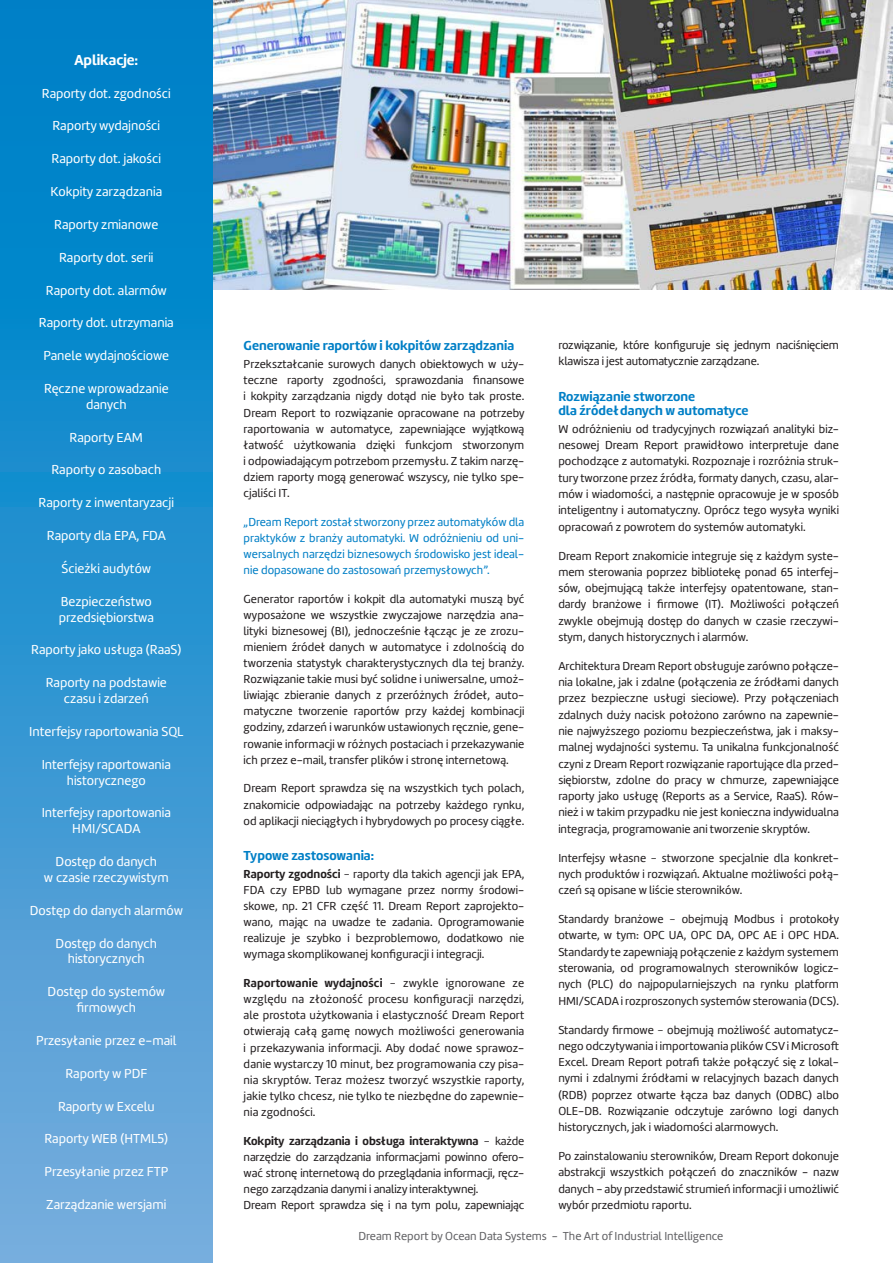
<style>
.page{position:relative;width:893px;height:1263px;background:#fff}
.page>*{position:absolute;margin:0;border:0;box-sizing:border-box;transform-origin:0 0}
.t1{font:700 15px "Marine";color:#fff}
.t2{font:13.5px/15.8px "Marine";color:#fff;text-align:center}
.Naglowek_1_niebiesk{font:700 13.5px/14px "Marine";color:#007fc6}
.Podstawowy{font:12px/16.2px "Marine";letter-spacing:-.005em;color:#231f20;text-align:justify}
.Podstawowy_bez_odst{font:12px/16px "Marine";color:#231f20;text-align:justify}
.Podstawowy-2{font:12px/16px "Marine";color:#007fc6;text-align:justify}
.t3{font:12px "Marine";color:#636366}
.s1{font-weight:700}
</style>
<div class="page">
<img style="left:213px;top:0;width:680px;height:289px">
<div style="left:0;top:0;width:213px;height:1263px;background:linear-gradient(to bottom,#007dc6,#74acdd)"></div>
<p class="t1" style="left:74px;top:50px;width:65px">Aplikacje:</p>
<p class="t2" style="left:42px;top:85px;width:131px">Raporty dot. zgodności</p>
<p class="t2" style="left:52px;top:118px;width:109px">Raporty wydajności</p>
<p class="t2" style="left:52px;top:151px;width:111px">Raporty dot. jakości</p>
<p class="t2" style="left:51px;top:184px;width:113px">Kokpity zarządzania</p>
<p class="t2" style="left:54px;top:216px;width:106px">Raporty zmianowe</p>
<p class="t2" style="left:59px;top:249px;width:96px">Raporty dot. serii</p>
<p class="t2" style="left:46px;top:282px;width:122px">Raporty dot. alarmów</p>
<p class="t2" style="left:39px;top:315px;width:136px">Raporty dot. utrzymania</p>
<p class="t2" style="left:43px;top:348px;width:127px">Panele wydajnościowe</p>
<p class="t2" style="left:44px;top:381px;width:126px">Ręczne wprowadzanie danych</p>
<p class="t2" style="left:70px;top:429px;width:75px">Raporty EAM</p>
<p class="t2" style="left:51px;top:462px;width:111px">Raporty o zasobach</p>
<p class="t2" style="left:39px;top:495px;width:137px">Raporty z inwentaryzacji</p>
<p class="t2" style="left:47px;top:528px;width:121px">Raporty dla EPA, FDA</p>
<p class="t2" style="left:62px;top:561px;width:91px">Ścieżki audytów</p>
<p class="t2" style="left:59px;top:593px;width:97px;text-align:left">Bezpieczeństwo przedsiębiorstwa</p>
<p class="t2" style="left:31px;top:642px;width:152px">Raporty jako usługa (RaaS)</p>
<p class="t2" style="left:46px;top:675px;width:123px">Raporty na podstawie czasu i zdarzeń</p>
<p class="t2" style="left:29px;top:723px;width:156px">Interfejsy raportowania SQL</p>
<p class="t2" style="left:42px;top:756px;width:131px">Interfejsy raportowania historycznego</p>
<p class="t2" style="left:42px;top:805px;width:131px">Interfejsy raportowania<br>HMI/SCADA</p>
<p class="t2" style="left:44px;top:854px;width:126px">Dostęp do danych<br>w czasie rzeczywistym</p>
<p class="t2" style="left:30px;top:902px;width:155px">Dostęp do danych alarmów</p>
<p class="t2" style="left:56px;top:935px;width:103px">Dostęp do danych historycznych</p>
<p class="t2" style="left:48px;top:984px;width:119px">Dostęp do systemów firmowych</p>
<p class="t2" style="left:36px;top:1032px;width:142px">Przesyłanie przez e-mail</p>
<p class="t2" style="left:65px;top:1065px;width:83px">Raporty w PDF</p>
<p class="t2" style="left:58px;top:1098px;width:98px">Raporty w Excelu</p>
<p class="t2" style="left:44px;top:1131px;width:125px">Raporty WEB (HTML5)</p>
<p class="t2" style="left:45px;top:1164px;width:125px">Przesyłanie przez FTP</p>
<p class="t2" style="left:46px;top:1196px;width:122px">Zarządzanie wersjami</p>
<p class="Naglowek_1_niebiesk" style="left:244px;top:338px;width:272px">Generowanie raportów i kokpitów zarządzania</p>
<p class="Podstawowy_bez_odst" style="left:244px;top:356px;width:282px">Przekształcanie surowych danych obiektowych w uży&shy;teczne raporty zgodności, sprawozdania finansowe i kokpity zarządzania nigdy dotąd nie było tak proste.<br>Dream Report to rozwiązanie opracowane na potrzeby raportowania w automatyce, zapewniające wyjątkową łatwość użytkowania dzięki funkcjom stworzonym i odpowiadającym potrzebom przemysłu. Z takim narzę&shy;dziem raporty mogą generować wszyscy, nie tylko spe&shy;cjaliści IT.</p>
<p class="Podstawowy-2" style="left:244px;top:514px;width:282px">„Dream Report został stworzony przez automatyków dla praktyków z branży automatyki. W odróżnieniu od uni&shy;wersalnych narzędzi biznesowych środowisko jest ideal&shy;nie dopasowane do zastosowań przemysłowych”.</p>
<p class="Podstawowy" style="left:244px;top:591px;width:282px">Generator raportów i kokpit dla automatyki muszą być wyposażone we wszystkie zwyczajowe narzędzia ana&shy;lityki biznesowej (BI), jednocześnie łącząc je ze zrozu&shy;mieniem źródeł danych w automatyce i zdolnością do tworzenia statystyk charakterystycznych dla tej branży.<br>Rozwiązanie takie musi być solidne i uniwersalne, umoż&shy;liwiając zbieranie danych z przeróżnych źródeł, auto&shy;matyczne tworzenie raportów przy każdej kombinacji godziny, zdarzeń i warunków ustawionych ręcznie, gene&shy;rowanie informacji w różnych postaciach i przekazywanie ich przez e-mail, transfer plików i stronę internetową.</p>
<p class="Podstawowy" style="left:244px;top:780px;width:282px">Dream Report sprawdza się na wszystkich tych polach, znakomicie odpowiadając na potrzeby każdego rynku, od aplikacji nieciągłych i hybrydowych po procesy ciągłe.</p>
<p class="Naglowek_1_niebiesk" style="left:244px;top:848px;width:132px">Typowe zastosowania:</p>
<p class="Podstawowy_bez_odst" style="left:244px;top:866px;width:282px"><span class="s1">Raporty zgodności</span> − raporty dla takich agencji jak EPA, FDA czy EPBD lub wymagane przez normy środowi&shy;skowe, np. 21 CFR część 11. Dream Report zaprojekto&shy;wano, mając na uwadze te zadania. Oprogramowanie realizuje je szybko i bezproblemowo, dodatkowo nie wymaga skomplikowanej konfiguracji i integracji.</p>
<p class="Podstawowy" style="left:244px;top:975px;width:282px"><span class="s1">Raportowanie wydajności</span> − zwykle ignorowane ze względu na złożoność procesu konfiguracji narzędzi, ale prostota użytkowania i elastyczność Dream Report otwierają całą gamę nowych możliwości generowania i przekazywania informacji. Aby dodać nowe sprawoz&shy;danie wystarczy 10 minut, bez programowania czy pisa&shy;nia skryptów. Teraz możesz tworzyć wszystkie raporty, jakie tylko chcesz, nie tylko te niezbędne do zapewnie&shy;nia zgodności.</p>
<p class="Podstawowy" style="left:244px;top:1132px;width:282px;text-align:left"><span class="s1">Kokpity zarządzania i obsługa interaktywna</span> − każde narzędzie do zarządzania informacjami powinno ofero&shy;wać stronę internetową do przeglądania informacji, ręcz&shy;nego zarządzania danymi i analizy interaktywnej.<br>Dream Report sprawdza się i na tym polu, zapewniając</p>
<p class="Podstawowy" style="left:558px;top:337px;width:282px">rozwiązanie, które konfiguruje się jednym naciśnięciem klawisza i jest automatycznie zarządzane.</p>
<p class="Naglowek_1_niebiesk" style="left:558px;top:389px;width:192px">Rozwiązanie stworzone<br>dla źródeł danych w automatyce</p>
<p class="Podstawowy" style="left:558px;top:421px;width:282px">W odróżnieniu od tradycyjnych rozwiązań analityki biz&shy;nesowej Dream Report prawidłowo interpretuje dane pochodzące z automatyki. Rozpoznaje i rozróżnia struk&shy;tury tworzone przez źródła, formaty danych, czasu, alar&shy;mów i wiadomości, a następnie opracowuje je w sposób inteligentny i automatyczny. Oprócz tego wysyła wyniki opracowań z powrotem do systemów automatyki.</p>
<p class="Podstawowy" style="left:558px;top:547px;width:282px">Dream Report znakomicie integruje się z każdym syste&shy;mem sterowania poprzez bibliotekę ponad 65 interfej&shy;sów, obejmującą także interfejsy opatentowane, stan&shy;dardy branżowe i firmowe (IT). Możliwości połączeń zwykle obejmują dostęp do danych w czasie rzeczywi&shy;stym, danych historycznych i alarmów.</p>
<p class="Podstawowy" style="left:558px;top:658px;width:282px">Architektura Dream Report obsługuje zarówno połącze&shy;nia lokalne, jak i zdalne (połączenia ze źródłami danych przez bezpieczne usługi sieciowe). Przy połączeniach zdalnych duży nacisk położono zarówno na zapewnie&shy;nie najwyższego poziomu bezpieczeństwa, jak i maksy&shy;malnej wydajności systemu. Ta unikalna funkcjonalność czyni z Dream Report rozwiązanie raportujące dla przed&shy;siębiorstw, zdolne do pracy w chmurze, zapewniające raporty jako usługę (Reports as a Service, RaaS). Rów&shy;nież i w takim przypadku nie jest konieczna indywidualna integracja, programowanie ani tworzenie skryptów.</p>
<p class="Podstawowy" style="left:558px;top:849px;width:282px">Interfejsy własne − stworzone specjalnie dla konkret&shy;nych produktów i rozwiązań. Aktualne możliwości połą&shy;czeń są opisane w liście sterowników.</p>
<p class="Podstawowy" style="left:558px;top:911px;width:282px">Standardy branżowe − obejmują Modbus i protokoły otwarte, w tym: OPC UA, OPC DA, OPC AE i OPC HDA.<br>Standardy te zapewniają połączenie z każdym systemem sterowania, od programowalnych sterowników logicz&shy;nych (PLC) do najpopularniejszych na rynku platform HMI/SCADA i rozproszonych systemów sterowania (DCS).</p>
<p class="Podstawowy" style="left:558px;top:1021px;width:282px">Standardy firmowe − obejmują możliwość automatycz&shy;nego odczytywania i importowania plików CSV i Microsoft Excel. Dream Report potrafi także połączyć się z lokal&shy;nymi i zdalnymi źródłami w relacyjnych bazach danych (RDB) poprzez otwarte łącza baz danych (ODBC) albo OLE-DB. Rozwiązanie odczytuje zarówno logi danych historycznych, jak i wiadomości alarmowych.</p>
<p class="Podstawowy" style="left:558px;top:1148px;width:282px">Po zainstalowaniu sterowników, Dream Report dokonuje abstrakcji wszystkich połączeń do znaczników - nazw danych - aby przedstawić strumień informacji i umożliwić wybór przedmiotu raportu.</p>
<p class="t3" style="left:358px;top:1229px;width:366px">Dream Report by Ocean Data Systems - The Art of Industrial Intelligence</p>
</div>
